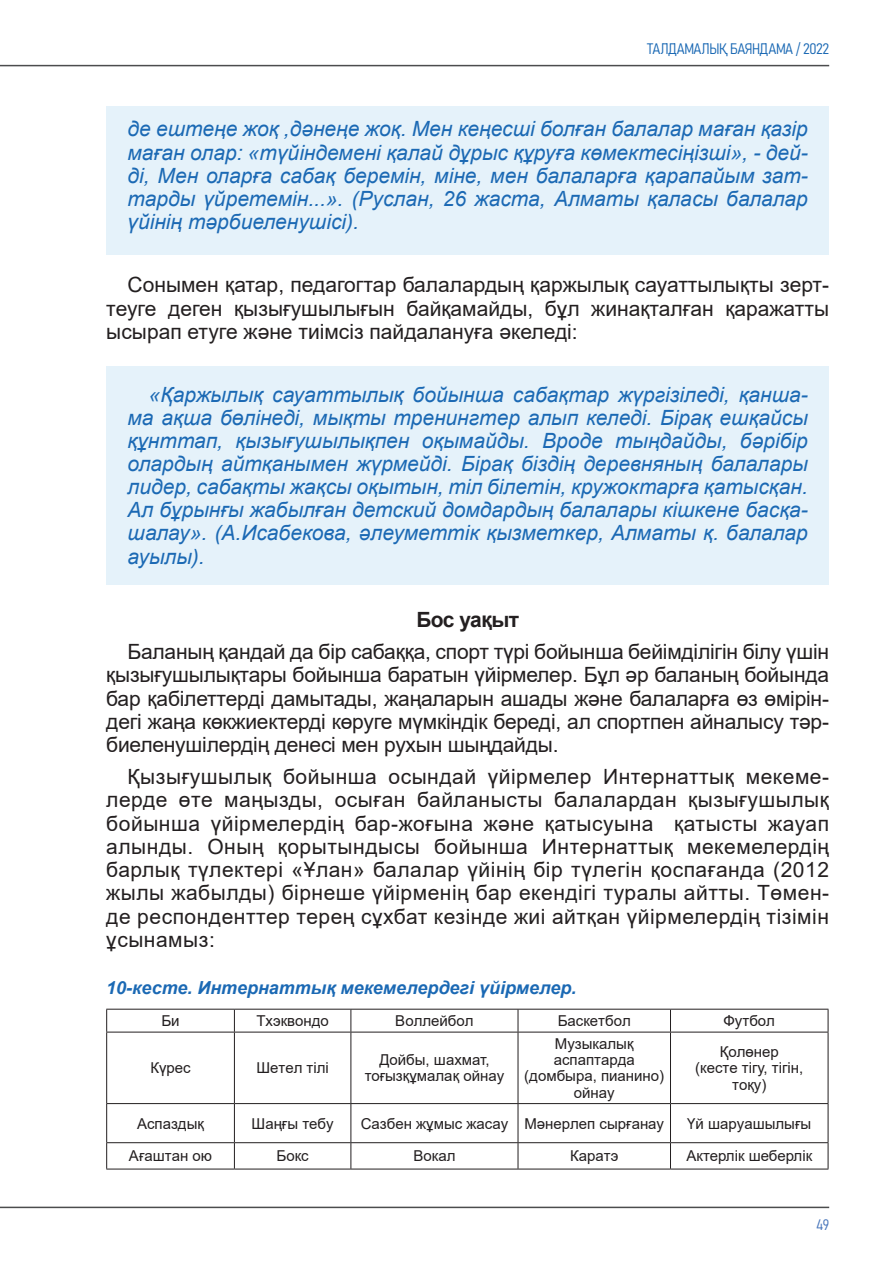
<style>
.page{position:relative;width:893px;height:1263px;background:#fff}
.page>*{position:absolute;margin:0;border:0;box-sizing:border-box;transform-origin:0 0}
.t1{font:21px/23.2px "Arial";color:#231f20;text-align:justify}
.t2{font:italic 21px/23.1px "Arial";color:#1b69b4;text-align:justify}
.t3{font:700 21px "Arial";letter-spacing:-.025em;color:#231f20}
.List_Paragraph{font:italic 700 18px "Arial";color:#1b69b4}
.t4{font:15px/16.2px "Arial";color:#231f20;text-align:center}
.t5{font:15px "Bahnschrift";letter-spacing:-.03em;color:#1b69b4}
.t6{font:15px "Bahnschrift";color:#4a77bc}
</style>
<div class="page">
<hr style="left:0;top:65px;width:829px;height:1px;background:#4b4c4d">
<hr style="left:0;top:1206px;width:829px;height:2px;background:#4b4c4d">
<div style="left:106px;top:367px;width:723px;height:218px;background:#e5f2fa"></div>
<div style="left:106px;top:106px;width:723px;height:149px;background:#e5f2fa"></div>
<hr style="left:106px;top:1009px;width:128px;height:1px;background:#231f20">
<svg style="left:106px;top:1009px;width:1px;height:23px"></svg>
<hr style="left:234px;top:1009px;width:117px;height:1px;background:#231f20">
<svg style="left:234px;top:1009px;width:1px;height:23px"></svg>
<hr style="left:351px;top:1009px;width:167px;height:1px;background:#231f20">
<svg style="left:350px;top:1009px;width:1px;height:23px"></svg>
<hr style="left:518px;top:1009px;width:152px;height:1px;background:#231f20">
<svg style="left:518px;top:1009px;width:1px;height:23px"></svg>
<hr style="left:670px;top:1009px;width:158px;height:1px;background:#231f20">
<svg style="left:670px;top:1009px;width:1px;height:23px"></svg>
<svg style="left:828px;top:1009px;width:1px;height:23px"></svg>
<hr style="left:106px;top:1032px;width:128px;height:1px;background:#231f20">
<hr style="left:106px;top:1032px;width:1px;height:71px;background:#231f20">
<hr style="left:234px;top:1032px;width:117px;height:1px;background:#231f20">
<hr style="left:234px;top:1032px;width:1px;height:71px;background:#231f20">
<hr style="left:351px;top:1032px;width:167px;height:1px;background:#231f20">
<hr style="left:350px;top:1032px;width:1px;height:71px;background:#231f20">
<hr style="left:518px;top:1032px;width:152px;height:1px;background:#231f20">
<hr style="left:518px;top:1032px;width:1px;height:71px;background:#231f20">
<hr style="left:670px;top:1032px;width:158px;height:1px;background:#231f20">
<hr style="left:670px;top:1032px;width:1px;height:71px;background:#231f20">
<hr style="left:828px;top:1032px;width:1px;height:71px;background:#231f20">
<hr style="left:106px;top:1103px;width:128px;height:1px;background:#231f20">
<hr style="left:106px;top:1104px;width:1px;height:38px;background:#231f20">
<hr style="left:234px;top:1103px;width:117px;height:1px;background:#231f20">
<hr style="left:234px;top:1104px;width:1px;height:38px;background:#231f20">
<hr style="left:351px;top:1103px;width:167px;height:1px;background:#231f20">
<hr style="left:350px;top:1104px;width:1px;height:38px;background:#231f20">
<hr style="left:518px;top:1103px;width:152px;height:1px;background:#231f20">
<hr style="left:518px;top:1104px;width:1px;height:38px;background:#231f20">
<hr style="left:670px;top:1103px;width:158px;height:1px;background:#231f20">
<hr style="left:670px;top:1104px;width:1px;height:38px;background:#231f20">
<hr style="left:828px;top:1104px;width:1px;height:38px;background:#231f20">
<hr style="left:106px;top:1142px;width:128px;height:1px;background:#231f20">
<svg style="left:106px;top:1143px;width:1px;height:26px"></svg>
<hr style="left:234px;top:1142px;width:117px;height:1px;background:#231f20">
<svg style="left:234px;top:1143px;width:1px;height:26px"></svg>
<hr style="left:351px;top:1142px;width:167px;height:1px;background:#231f20">
<svg style="left:350px;top:1143px;width:1px;height:26px"></svg>
<hr style="left:518px;top:1142px;width:152px;height:1px;background:#231f20">
<svg style="left:518px;top:1143px;width:1px;height:26px"></svg>
<hr style="left:670px;top:1142px;width:158px;height:1px;background:#231f20">
<svg style="left:670px;top:1143px;width:1px;height:26px"></svg>
<svg style="left:828px;top:1143px;width:1px;height:26px"></svg>
<hr style="left:106px;top:1169px;width:128px;height:1px;background:#231f20">
<hr style="left:234px;top:1169px;width:117px;height:1px;background:#231f20">
<hr style="left:351px;top:1169px;width:167px;height:1px;background:#231f20">
<hr style="left:518px;top:1169px;width:152px;height:1px;background:#231f20">
<hr style="left:670px;top:1169px;width:158px;height:1px;background:#231f20">
<p class="t5" style="left:647px;top:38px;width:184px">ТАЛДАМАЛЫҚ БАЯНДАМА / 2022</p>
<p class="t2" style="left:128px;top:118px;width:682px">де ештеңе жоқ ,дәнеңе жоқ. Мен кеңесші болған балалар маған қазір маған олар: «түйіндемені қалай дұрыс құруға көмектесіңізші», - дей&shy;ді, Мен оларға сабақ беремін, міне, мен балаларға қарапайым зат&shy;тарды үйретемін...». (Руслан, 26 жаста, Алматы қаласы балалар үйінің тәрбиеленушісі).</p>
<p class="t1" style="left:106px;top:273px;width:724px;text-indent:21px">Сонымен қатар, педагогтар балалардың қаржылық сауаттылықты зерт&shy;теуге деген қызығушылығын байқамайды, бұл жинақталған қаражатты ысырап етуге және тиімсіз пайдалануға әкеледі:</p>
<p class="t2" style="left:128px;top:383px;width:682px;text-indent:21px">«Қаржылық сауаттылық бойынша сабақтар жүргізіледі, қанша&shy;ма ақша бөлінеді, мықты тренингтер алып келеді. Бірақ ешқайсы құнттап, қызығушылықпен оқымайды. Вроде тыңдайды, бәрібір олардың айтқанымен жүрмейді. Бірақ біздің деревняның балалары лидер, сабақты жақсы оқытын, тіл білетін, кружоктарға қатысқан.<br>Ал бұрынғы жабылған детский домдардың балалары кішкене басқа&shy;шалау». (А.Исабекова, әлеуметтік қызметкер, Алматы қ. балалар ауылы).</p>
<p class="t3" style="left:416px;top:605px;width:104px">Бос уақыт</p>
<p class="t1" style="left:106px;top:640px;width:724px;text-indent:21px">Баланың қандай да бір сабаққа, спорт түрі бойынша бейімділігін білу үшін қызығушылықтары бойынша баратын үйірмелер. Бұл әр баланың бойында бар қабілеттерді дамытады, жаңаларын ашады және балаларға өз өмірін&shy;дегі жаңа көкжиектерді көруге мүмкіндік береді, ал спортпен айналысу тәр&shy;биеленушілердің денесі мен рухын шыңдайды.</p>
<p class="t1" style="left:106px;top:765px;width:724px;text-indent:21px">Қызығушылық бойынша осындай үйірмелер Интернаттық мекеме&shy;лерде өте маңызды, осыған байланысты балалардан қызығушылық бойынша үйірмелердің бар-жоғына және қатысуына қатысты жауап алынды. Оның қорытындысы бойынша Интернаттық мекемелердің барлық түлектері «Ұлан» балалар үйінің бір түлегін қоспағанда (2012 жылы жабылды) бірнеше үйірменің бар екендігі туралы айтты. Төмен&shy;де респонденттер терең сұхбат кезінде жиі айтқан үйірмелердің тізімін ұсынамыз:</p>
<p class="List_Paragraph" style="left:106px;top:975px;width:472px">10-кесте. Интернаттық мекемелердегі үйірмелер.</p>
<p class="t4" style="left:161px;top:1013px;width:20px">Би</p>
<p class="t4" style="left:256px;top:1013px;width:74px">Тхэквондо</p>
<p class="t4" style="left:395px;top:1013px;width:80px">Воллейбол</p>
<p class="t4" style="left:558px;top:1013px;width:75px">Баскетбол</p>
<p class="t4" style="left:723px;top:1013px;width:53px">Футбол</p>
<p class="t4" style="left:150px;top:1060px;width:42px">Күрес</p>
<p class="t4" style="left:256px;top:1060px;width:74px">Шетел тілі</p>
<p class="t4" style="left:524px;top:1035px;width:141px">Музыкалық аспаптарда (домбыра, пианино) ойнау</p>
<p class="t4" style="left:720px;top:1044px;width:61px">Қолөнер</p>
<p class="t4" style="left:379px;top:1052px;width:112px">Дойбы, шахмат,</p>
<p class="t4" style="left:365px;top:1068px;width:141px">тоғызқұмалақ ойнау</p>
<p class="t4" style="left:695px;top:1060px;width:110px">(кесте тігу, тігін, тоқу)</p>
<p class="t4" style="left:137px;top:1115px;width:68px">Аспаздық</p>
<p class="t4" style="left:252px;top:1115px;width:84px">Шаңғы тебу</p>
<p class="t4" style="left:361px;top:1115px;width:149px">Сазбен жұмыс жасау</p>
<p class="t4" style="left:524px;top:1115px;width:141px">Мәнерлеп сырғанау</p>
<p class="t4" style="left:687px;top:1115px;width:126px">Үй шаруашылығы</p>
<p class="t4" style="left:129px;top:1148px;width:85px">Ағаштан ою</p>
<p class="t4" style="left:277px;top:1148px;width:34px">Бокс</p>
<p class="t4" style="left:413px;top:1148px;width:43px">Вокал</p>
<p class="t4" style="left:570px;top:1148px;width:50px">Каратэ</p>
<p class="t4" style="left:686px;top:1148px;width:127px">Актерлік шеберлік</p>
<p class="t6" style="left:816px;top:1213px;width:15px">49</p>
</div>
